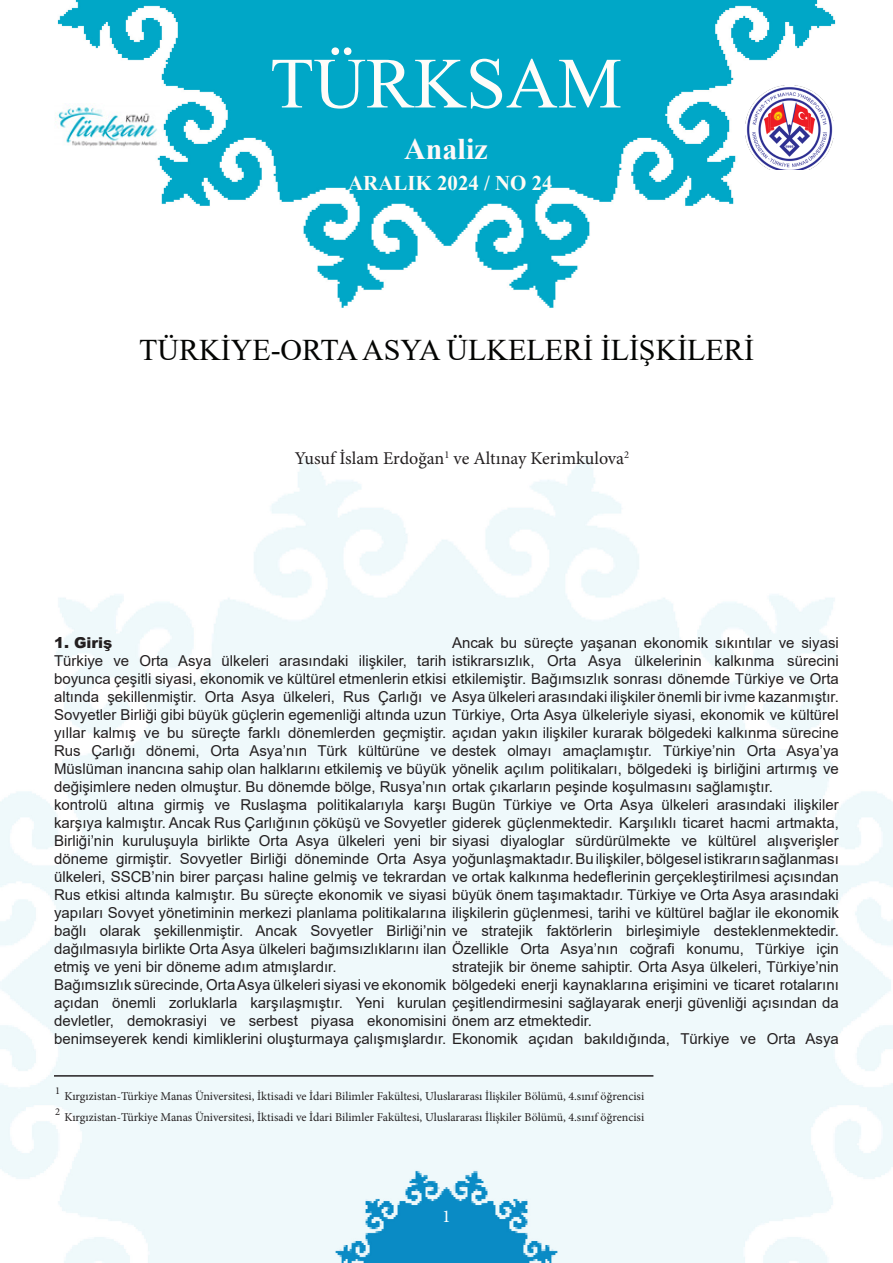
<style>
.page{position:relative;width:893px;height:1263px;background:#fff}
.page>*{position:absolute;margin:0;border:0;box-sizing:border-box;transform-origin:0 0}
.t1{font:72px "Times New Roman";color:#fefcf9}
.t2{font:30px "Times New Roman";color:#040503}
.t3{font:700 30px "Times New Roman";color:#fef8f8}
.t4{font:700 21px "Times New Roman";color:#fefbf5}
.t5{font:18px "Minion Pro";color:#231f20}
.t6{font:18px "Minion Pro";color:#fff}
.t7{font:15px/18px "Arial";color:#231f20}
.t8{font:900 15px "Arial";color:#231f20}
.t9{font:12px "Minion Pro";color:#231f20}
.t10{font:10.5px "Minion Pro";color:#231f20}
</style>
<div class="page">
<img style="left:0;top:0;width:893px;height:1263px">
<img style="left:746px;top:86px;width:87px;height:84px">
<hr style="left:54px;top:1075px;width:599px;height:1px;background:#231f20">
<img style="left:54px;top:103px;width:106px;height:46px">
<p class="t1" style="left:270px;top:33px;width:354px">TÜRKSAM</p>
<p class="t3" style="left:404px;top:128px;width:85px">Analiz</p>
<p class="t4" style="left:348px;top:168px;width:206px">ARALIK 2024 / NO 24</p>
<p class="t2" style="left:139px;top:329px;width:616px">TÜRKİYE-ORTA ASYA ÜLKELERİ İLİŞKİLERİ</p>
<p class="t5" style="left:295px;top:446px;width:336px">Yusuf İslam Erdoğan<sup>1</sup> ve Altınay Kerimkulova<sup>2</sup></p>
<p class="t8" style="left:54px;top:632px;width:60px">1. Giriş</p>
<p class="t7" style="left:54px;top:652px;width:786px">Türkiye ve Orta Asya ülkeleri arasındaki ilişkiler, tarih istikrarsızlık, Orta Asya ülkelerinin kalkınma sürecini boyunca çeşitli siyasi, ekonomik ve kültürel etmenlerin etkisi etkilemiştir. Bağımsızlık sonrası dönemde Türkiye ve Orta altında şekillenmiştir. Orta Asya ülkeleri, Rus Çarlığı ve Asya ülkeleri arasındaki ilişkiler önemli bir ivme kazanmıştır.<br>Sovyetler Birliği gibi büyük güçlerin egemenliği altında uzun Türkiye, Orta Asya ülkeleriyle siyasi, ekonomik ve kültürel yıllar kalmış ve bu süreçte farklı dönemlerden geçmiştir. açıdan yakın ilişkiler kurarak bölgedeki kalkınma sürecine Rus Çarlığı dönemi, Orta Asya’nın Türk kültürüne ve destek olmayı amaçlamıştır. Türkiye’nin Orta Asya’ya Müslüman inancına sahip olan halklarını etkilemiş ve büyük yönelik açılım politikaları, bölgedeki iş birliğini artırmış ve değişimlere neden olmuştur. Bu dönemde bölge, Rusya’nın ortak çıkarların peşinde koşulmasını sağlamıştır.<br>kontrolü altına girmiş ve Ruslaşma politikalarıyla karşı Bugün Türkiye ve Orta Asya ülkeleri arasındaki ilişkiler karşıya kalmıştır. Ancak Rus Çarlığının çöküşü ve Sovyetler giderek güçlenmektedir. Karşılıklı ticaret hacmi artmakta, Birliği’nin kuruluşuyla birlikte Orta Asya ülkeleri yeni bir siyasi diyaloglar sürdürülmekte ve kültürel alışverişler döneme girmiştir. Sovyetler Birliği döneminde Orta Asya yoğunlaşmaktadır. Bu ilişkiler, bölgesel istikrarın sağlanması ülkeleri, SSCB’nin birer parçası haline gelmiş ve tekrardan ve ortak kalkınma hedeflerinin gerçekleştirilmesi açısından Rus etkisi altında kalmıştır. Bu süreçte ekonomik ve siyasi büyük önem taşımaktadır. Türkiye ve Orta Asya arasındaki yapıları Sovyet yönetiminin merkezi planlama politikalarına ilişkilerin güçlenmesi, tarihi ve kültürel bağlar ile ekonomik bağlı olarak şekillenmiştir. Ancak Sovyetler Birliği’nin ve stratejik faktörlerin birleşimiyle desteklenmektedir. dağılmasıyla birlikte Orta Asya ülkeleri bağımsızlıklarını ilan Özellikle Orta Asya’nın coğrafi konumu, Türkiye için etmiş ve yeni bir döneme adım atmışlardır.</p>
<p class="t7" style="left:54px;top:976px;width:786px">Bağımsızlık sürecinde, Orta Asya ülkeleri siyasi ve ekonomik bölgedeki enerji kaynaklarına erişimini ve ticaret rotalarını açıdan önemli zorluklarla karşılaşmıştır. Yeni kurulan çeşitlendirmesini sağlayarak enerji güvenliği açısından da devletler, demokrasiyi ve serbest piyasa ekonomisini önem arz etmektedir.<br>benimseyerek kendi kimliklerini oluşturmaya çalışmışlardır. Ekonomik açıdan bakıldığında, Türkiye ve Orta Asya</p>
<p class="t7" style="left:452px;top:634px;width:388px">Ancak bu süreçte yaşanan ekonomik sıkıntılar ve siyasi</p>
<p class="t7" style="left:452px;top:958px;width:388px">stratejik bir öneme sahiptir. Orta Asya ülkeleri, Türkiye’nin</p>
<p class="t10" style="left:55px;top:1083px;width:7px">1</p>
<p class="t9" style="left:64px;top:1088px;width:581px">Kırgızistan-Türkiye Manas Üniversitesi, İktisadi ve İdari Bilimler Fakültesi, Uluslararası İlişkiler Bölümü, 4.sınıf öğrencisi</p>
<p class="t10" style="left:55px;top:1105px;width:7px">2</p>
<p class="t9" style="left:64px;top:1109px;width:581px">Kırgızistan-Türkiye Manas Üniversitesi, İktisadi ve İdari Bilimler Fakültesi, Uluslararası İlişkiler Bölümü, 4.sınıf öğrencisi</p>
<p class="t6" style="left:442px;top:1204px;width:10px">1</p>
</div>
